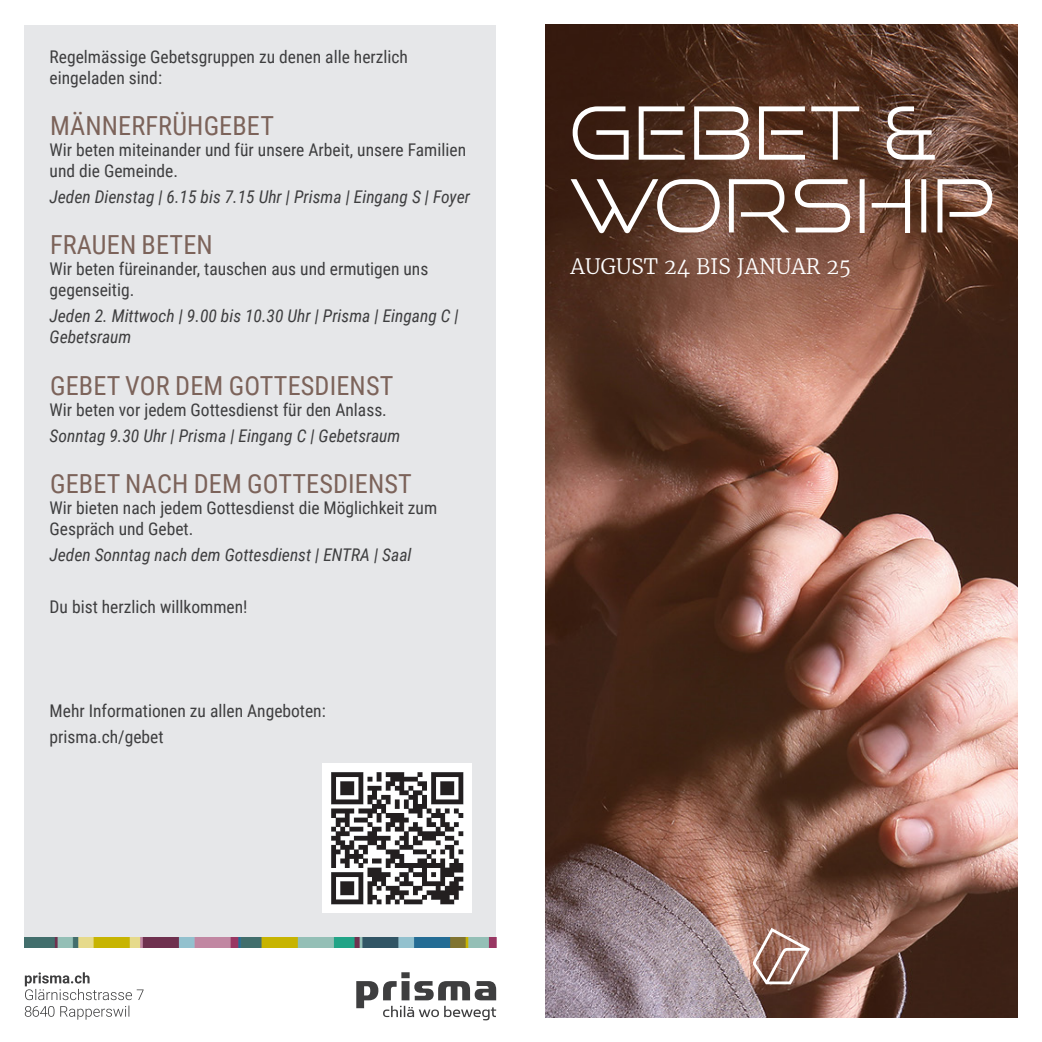
<style>
.page{position:relative;width:1042px;height:1042px;background:#fff}
.page>*{position:absolute;margin:0;border:0;box-sizing:border-box;transform-origin:0 0}
.Untertitel_Angebote{font:26.25px "Roboto Condensed";letter-spacing:.005em;color:#7c635a}
.Datum{font:300 21px "Merriweather";color:#fff}
.Text{font:17.5px/21px "Roboto Condensed";color:#3e3e3f}
.Text_kursiv{font:italic 17.5px/21px "Roboto Condensed";color:#3e3e3f}
</style>
<div class="page">
<div style="left:25px;top:25px;width:471px;height:922px;background:#e6e7e9"></div>
<img style="left:546px;top:25px;width:471px;height:992px">
<svg style="left:356px;top:972px;width:140px;height:48px"></svg>
<svg style="left:25px;top:972px;width:119px;height:47px"></svg>
<svg style="left:753px;top:928px;width:57px;height:56px;background:#ab8377"></svg>
<img style="left:25px;top:937px;width:471px;height:10px">
<svg style="left:570px;top:179px;width:422px;height:54px"></svg>
<svg style="left:573px;top:106px;width:362px;height:54px"></svg>
<img style="left:322px;top:764px;width:149px;height:148px">
<p class="Text" style="left:50px;top:45px;width:360px">Regelmässige Gebetsgruppen zu denen alle herzlich eingeladen sind:</p>
<p class="Untertitel_Angebote" style="left:50px;top:107px;width:225px">MÄNNERFRÜHGEBET</p>
<p class="Text" style="left:50px;top:139px;width:418px">Wir beten miteinander und für unsere Arbeit, unsere Familien und die Gemeinde.</p>
<p class="Text_kursiv" style="left:50px;top:186px;width:422px">Jeden Dienstag | 6.15 bis 7.15 Uhr | Prisma | Eingang S | Foyer</p>
<p class="Untertitel_Angebote" style="left:50px;top:227px;width:164px">FRAUEN BETEN</p>
<p class="Text" style="left:50px;top:258px;width:380px">Wir beten füreinander, tauschen aus und ermutigen uns gegenseitig.</p>
<p class="Text_kursiv" style="left:50px;top:305px;width:411px">Jeden 2. Mittwoch | 9.00 bis 10.30 Uhr | Prisma | Eingang C |<br>Gebetsraum</p>
<p class="Untertitel_Angebote" style="left:50px;top:367px;width:345px">GEBET VOR DEM GOTTESDIENST</p>
<p class="Text" style="left:50px;top:398px;width:339px">Wir beten vor jedem Gottesdienst für den Anlass.</p>
<p class="Text_kursiv" style="left:50px;top:424px;width:352px">Sonntag 9.30 Uhr | Prisma | Eingang C | Gebetsraum</p>
<p class="Untertitel_Angebote" style="left:50px;top:465px;width:363px">GEBET NACH DEM GOTTESDIENST</p>
<p class="Text" style="left:50px;top:497px;width:389px">Wir bieten nach jedem Gottesdienst die Möglichkeit zum<br>Gespräch und Gebet.</p>
<p class="Text_kursiv" style="left:50px;top:544px;width:363px">Jeden Sonntag nach dem Gottesdienst | ENTRA | Saal</p>
<p class="Text" style="left:50px;top:595px;width:199px">Du bist herzlich willkommen!</p>
<p class="Text" style="left:50px;top:699px;width:278px">Mehr Informationen zu allen Angeboten:</p>
<p class="Text" style="left:50px;top:725px;width:115px">prisma.ch/gebet</p>
<p class="Datum" style="left:570px;top:252px;width:282px">AUGUST 24 BIS JANUAR 25</p>
</div>
